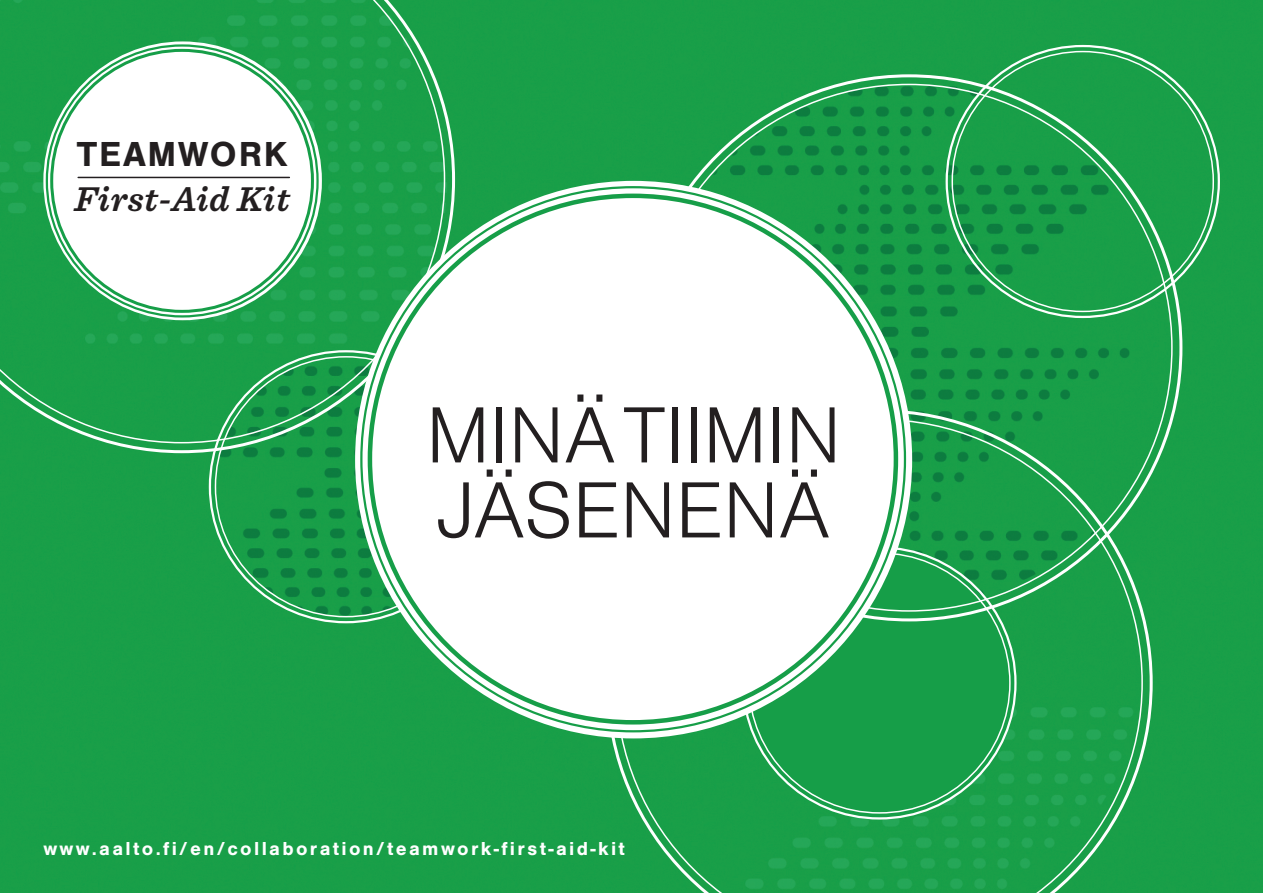
<style>
.page{position:relative;width:1263px;height:893px;background:#199f48}
.page>*{position:absolute;margin:0;border:0;box-sizing:border-box;transform-origin:0 0}
.t1{font:300 82.5px "Nimbus San";color:#231f20}
.t2{font:italic 600 36px "Sentinel";letter-spacing:.01em;color:#231f20}
.t3{font:700 36px "Nimbus San";letter-spacing:.05em;color:#231f20}
.t4{font:700 19.5px "Nimbus San";letter-spacing:.12em;color:#fff}
</style>
<div class="page">
<svg style="left:0;top:0;width:455px;height:453px"></svg>
<svg style="left:0;top:0;width:445px;height:443px"></svg>
<div style="left:355px;top:181px;width:557px;height:557px;background:#fff;border-radius:50%"></div>
<svg style="left:606px;top:409px;width:547px;height:484px"></svg>
<svg style="left:615px;top:419px;width:528px;height:474px"></svg>
<hr style="left:78px;top:177px;width:211px;height:1px;background:#231f20">
<p class="t3" style="left:77px;top:134px;width:212px">TEAMWORK</p>
<p class="t2" style="left:74px;top:171px;width:217px">First-Aid Kit</p>
<p class="t1" style="left:426px;top:392px;width:416px">MINÄTIIMIN</p>
<p class="t1" style="left:437px;top:467px;width:394px">JÄSENENÄ</p>
<p class="t4" style="left:43px;top:838px;width:583px">www.aalto.fi/en/collaboration/teamwork-first-aid-kit</p>
</div>
